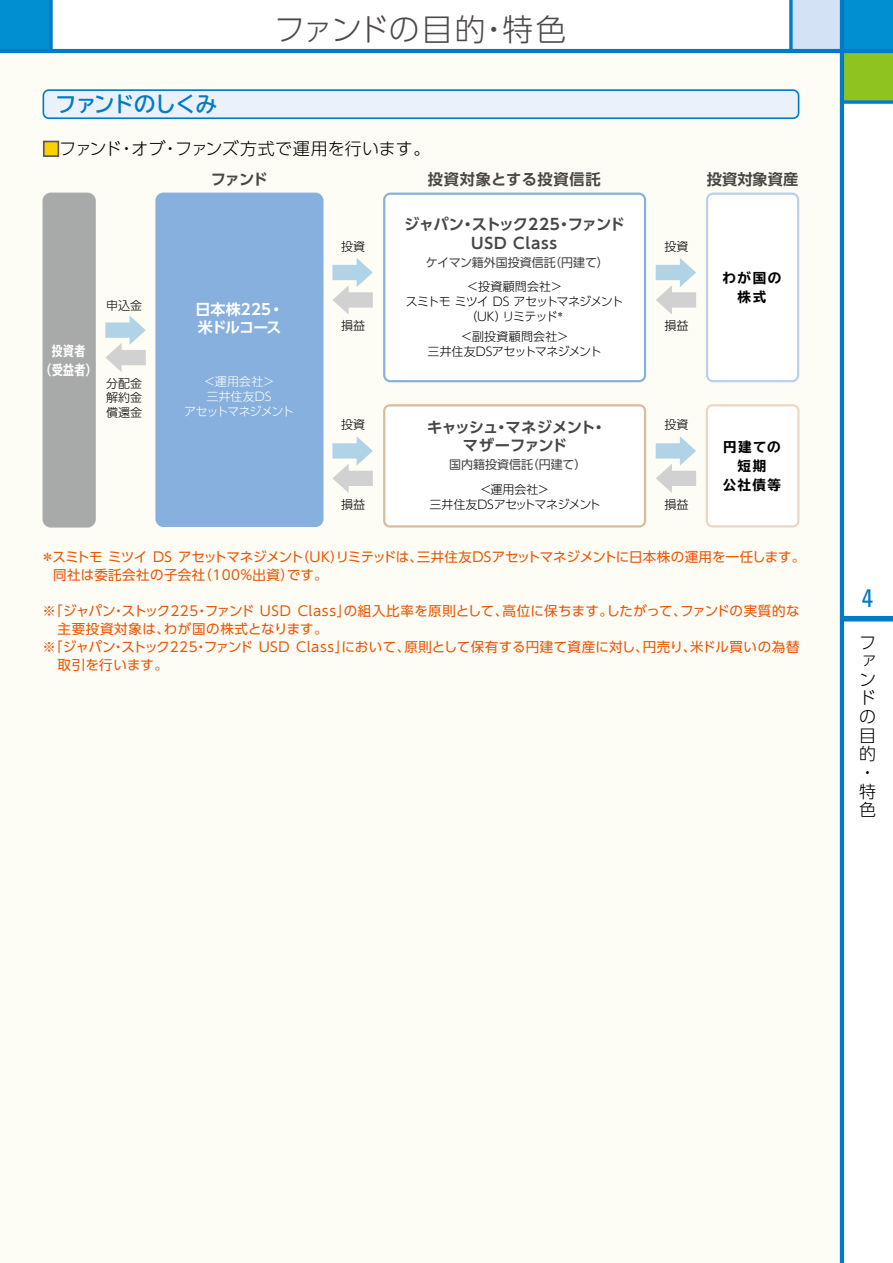
<style>
.page{position:relative;width:893px;height:1263px;background:#fff}
.page>*{position:absolute;margin:0;border:0;box-sizing:border-box;transform-origin:0 0}
.t1{font:300 30.75px "UD Shin Go Pro";letter-spacing:.005em;color:#4c4948}
.t2{font:condensed 25.5px "Univers";color:#007bc7}
.t3{font:700 21.3px "TBUD Go Std";letter-spacing:-.04em;color:#007bc7}
.t4{font:300 16.95px/18.6px "UD Shin Go Pro";letter-spacing:-.005em;color:#000}
.t5{font:700 15.3px/18.3px "UD Shin Go Pro De";letter-spacing:.02em;color:#494645;text-align:center}
.t6{font:700 15.3px/18.3px "UD Shin Go Pro De";letter-spacing:-.045em;color:#494645;text-align:center}
.t7{font:700 15.3px "UD Shin Go Pro De";letter-spacing:.05em;color:#494645}
.t8{font:700 15.3px "UD Shin Go Pro De";color:#494645}
.t9{font:700 15px/18px "UD Shin Go Pro De";letter-spacing:-.02em;color:#fff}
.t10{font:13.5px/18px "UD Shin Go Pro";letter-spacing:.015em;color:#ea5504}
.t11{font:13.5px "UD Shin Go Pro";letter-spacing:.05em;color:#ea5504}
.t12{font:700 expanded 13.5px/18.8px "TBUD Go Std";letter-spacing:.11em;color:#000;text-align:center}
.t13{font:700 expanded 13.5px/18.8px "TBUD Go Std";letter-spacing:.04em;color:#fff;text-align:center;scale:.8 1}
.t14{font:300 12px/14.4px "UD Shin Go Pro";letter-spacing:-.01em;color:#000;text-align:justify}
.t15{font:300 12px/15px "UD Shin Go Pro";letter-spacing:-.07em;color:#000;text-align:center}
.t16{font:12px "UD Shin Go Pro";color:#494645}
.t17{font:300 12px/15px "UD Shin Go Pro";letter-spacing:-.04em;color:#fff;text-align:center}
.t18{font:300 12px/15px "UD Shin Go Pro";letter-spacing:-.03em;color:#000;text-align:center}
.s1{color:#fdd000}
</style>
<div class="page">
<div style="left:0;top:49px;width:841px;height:1214px;background:#fdfcf5"></div>
<div style="left:791px;top:0;width:51px;height:51px;background:#d3e2f4"></div>
<div style="left:842px;top:0;width:51px;height:51px;background:#008fd1"></div>
<div style="left:0;top:0;width:51px;height:51px;background:#008fd1"></div>
<div style="left:842px;top:51px;width:51px;height:51px;background:#8fc31f"></div>
<svg style="left:49px;top:0;width:4px;height:49px"></svg>
<div style="left:842px;top:616px;width:51px;height:5px;background:#007bc7"></div>
<hr style="left:840px;top:0;width:4px;height:1263px;background:#007bc7">
<hr style="left:0;top:49px;width:893px;height:4px;background:#007bc7">
<svg style="left:844px;top:100px;width:49px;height:4px"></svg>
<svg style="left:789px;top:0;width:4px;height:49px"></svg>
<svg style="left:43px;top:89px;width:756px;height:30px;background:#d0e3f4"></svg>
<div style="left:43px;top:193px;width:53px;height:334px;background:#a8a9a9"></div>
<div style="left:155px;top:193px;width:168px;height:334px;background:#87b0de;border-radius:8px"></div>
<svg style="left:105px;top:315px;width:41px;height:57px"></svg>
<svg style="left:656px;top:258px;width:40px;height:56px"></svg>
<svg style="left:332px;top:258px;width:41px;height:56px"></svg>
<svg style="left:332px;top:436px;width:41px;height:57px"></svg>
<div style="left:383px;top:193px;width:263px;height:189px;background:#fff"></div>
<svg style="left:706px;top:193px;width:93px;height:189px"></svg>
<svg style="left:656px;top:436px;width:40px;height:57px"></svg>
<div style="left:383px;top:404px;width:263px;height:123px;background:#fff"></div>
<svg style="left:706px;top:404px;width:93px;height:123px"></svg>
<div style="left:43px;top:141px;width:16px;height:16px;border:2px solid #595757"></div>
<h3 class="t3" style="left:55px;top:87px;width:163px">ファンドのしくみ</h3>
<h1 class="t1" style="left:274px;top:4px;width:294px">ファンドの目的・特色</h1>
<p class="t4" style="left:43px;top:139px;width:389px"><span class="s1">■</span>ファンド・オブ・ファンズ方式で運用を行います。</p>
<p class="t8" style="left:211px;top:166px;width:58px">ファンド</p>
<p class="t13" style="left:41px;top:342px;width:70px">投資者<br>（受益者）</p>
<p class="t14" style="left:106px;top:297px;width:37px">申込金</p>
<p class="t14" style="left:106px;top:376px;width:37px">分配金解約金償還金</p>
<p class="t9" style="left:196px;top:300px;width:90px">日本株225・米ドルコース</p>
<p class="t17" style="left:184px;top:374px;width:111px">＜運用会社＞<br>三井住友DS<br>アセットマネジメント</p>
<p class="t14" style="left:341px;top:239px;width:25px">投資</p>
<p class="t14" style="left:341px;top:318px;width:25px">損益</p>
<p class="t14" style="left:341px;top:417px;width:25px">投資</p>
<p class="t14" style="left:341px;top:497px;width:25px">損益</p>
<p class="t7" style="left:428px;top:166px;width:174px">投資対象とする投資信託</p>
<p class="t5" style="left:404px;top:215px;width:222px">ジャパン・ストック225・ファンド<br>USD Class</p>
<p class="t16" style="left:426px;top:252px;width:185px">ケイマン籍外国投資信託（円建て）</p>
<p class="t15" style="left:406px;top:279px;width:219px">＜投資顧問会社＞<br>スミトモ ミツイ DS アセットマネジメント（UK）リミテッド<sup>＊</sup></p>
<p class="t14" style="left:427px;top:328px;width:176px;line-height:15px;text-align:center">＜副投資顧問会社＞<br>三井住友DSアセットマネジメント</p>
<p class="t6" style="left:427px;top:417px;width:181px">キャッシュ・マネジメント・マザーファンド</p>
<p class="t16" style="left:449px;top:455px;width:139px">国内籍投資信託（円建て）</p>
<p class="t18" style="left:429px;top:482px;width:173px">＜運用会社＞<br>三井住友DSアセットマネジメント</p>
<p class="t8" style="left:707px;top:166px;width:93px">投資対象資産</p>
<p class="t14" style="left:664px;top:239px;width:25px">投資</p>
<p class="t14" style="left:664px;top:318px;width:25px">損益</p>
<p class="t12" style="left:723px;top:269px;width:60px">わが国の株式</p>
<p class="t14" style="left:664px;top:417px;width:25px">投資</p>
<p class="t14" style="left:664px;top:497px;width:25px">損益</p>
<p class="t12" style="left:723px;top:438px;width:60px">円建ての短期<br>公社債等</p>
<p class="t10" style="left:53px;top:547px;width:754px;text-indent:-12px">＊スミトモ ミツイ DS アセットマネジメント（UK）リミテッドは、三井住友DSアセットマネジメントに日本株の運用を一任します。同社は委託会社の子会社（100%出資）です。</p>
<p class="t10" style="left:43px;top:601px;width:758px">※「ジャパン・ストック225・ファンド USD Class」の組入比率を原則として、高位に保ちます。したがって、ファンドの実質的な</p>
<p class="t11" style="left:58px;top:618px;width:272px">主要投資対象は、わが国の株式となります。</p>
<p class="t10" style="left:43px;top:637px;width:758px">※「ジャパン・ストック225・ファンド USD Class」において、原則として保有する円建て資産に対し、円売り、米ドル買いの為替</p>
<p class="t10" style="left:58px;top:655px;width:112px">取引を行います。</p>
<h2 class="t2" style="left:862px;top:582px;width:13px">4</h2>
<p class="t4" style="left:859px;top:632px;width:18px">ファンドの目的・特色</p>
</div>
